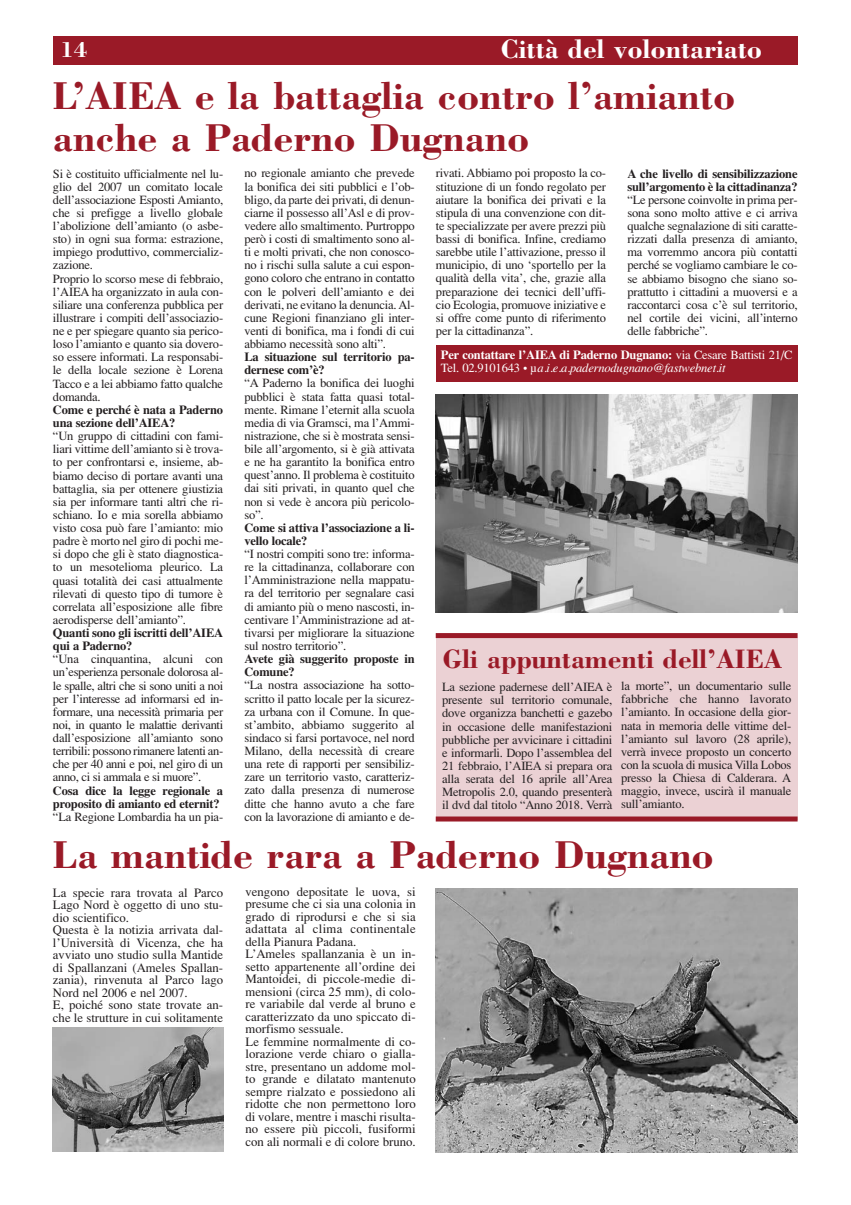
<style>
.page{position:relative;width:851px;height:1205px;background:#fff}
.page>*{position:absolute;margin:0;border:0;box-sizing:border-box;transform-origin:0 0}
.t1{font:700 40px/42.5px "Bodoni";color:#9a1a27}
.t2{font:700 27.5px "Bodoni";color:#9a1a27}
.t3{font:700 27.5px "Bodoni";color:#fff}
.t4{font:700 22.5px "Bodoni";color:#fff}
.t5{font:12.75px/12.5px "Times";color:#231f20}
.t6{font:12.5px/13.1px "Times";letter-spacing:-.015em;color:#231f20;text-align:justify}
.t7{font:700 12.5px/13.1px "Times";letter-spacing:-.015em;color:#231f20}
.t8{font:12.5px/13.1px "Times";color:#fff}
.s1{font-weight:700}
.s2{font-style:italic}
</style>
<div class="page">
<img style="left:436px;top:888px;width:361px;height:264px">
<img style="left:53px;top:1027px;width:170px;height:125px">
<div style="left:53px;top:36px;width:744px;height:28px;background:#9a1a27"></div>
<img style="left:436px;top:394px;width:361px;height:218px">
<div style="left:436px;top:638px;width:361px;height:182px;background:#ebd1d4"></div>
<div style="left:435px;top:816px;width:362px;height:5px;background:#9a1a27"></div>
<div style="left:435px;top:633px;width:362px;height:5px;background:#9a1a27"></div>
<div style="left:436px;top:345px;width:361px;height:37px;background:#9a1a27"></div>
<h3 class="t4" style="left:60px;top:40px;width:29px">14</h3>
<h2 class="t3" style="left:500px;top:37px;width:263px">Città del volontariato</h2>
<h1 class="t1" style="left:53px;top:77px;width:683px">L’AIEA e la battaglia contro l’amianto anche a Paderno Dugnano</h1>
<p class="t6" style="left:53px;top:168px;width:172px;text-align:left">Si è costituito ufficialmente nel lu&shy;glio del 2007 un comitato locale dell’associazione Esposti Amianto, che si prefigge a livello globale l’abolizione dell’amianto (o asbe&shy;sto) in ogni sua forma: estrazione, impiego produttivo, commercializ&shy;zazione.<br>Proprio lo scorso mese di febbraio, l’AIEA ha organizzato in aula con&shy;siliare una conferenza pubblica per illustrare i compiti dell’associazio&shy;ne e per spiegare quanto sia perico&shy;loso l’amianto e quanto sia dovero&shy;so essere informati. La responsabi&shy;le della locale sezione è Lorena<br>Tacco e a lei abbiamo fatto qualche domanda.</p>
<p class="t7" style="left:53px;top:404px;width:172px">Come e perché è nata a Paderno una sezione dell’AIEA?</p>
<p class="t6" style="left:53px;top:430px;width:172px">“Un gruppo di cittadini con fami&shy;liari vittime dell’amianto si è trova&shy;to per confrontarsi e, insieme, ab&shy;biamo deciso di portare avanti una battaglia, sia per ottenere giustizia sia per informare tanti altri che ri&shy;schiano. Io e mia sorella abbiamo visto cosa può fare l’amianto: mio padre è morto nel giro di pochi me&shy;si dopo che gli è stato diagnostica&shy;to un mesotelioma pleurico. La quasi totalità dei casi attualmente rilevati di questo tipo di tumore è correlata all’esposizione alle fibre aerodisperse dell’amianto”.</p>
<p class="t7" style="left:53px;top:627px;width:172px">Quanti sono gli iscritti dell’AIEA qui a Paderno?</p>
<p class="t6" style="left:53px;top:654px;width:172px">“Una cinquantina, alcuni con un’esperienza personale dolorosa al&shy;le spalle, altri che si sono uniti a noi per l’interesse ad informarsi ed in&shy;formare, una necessità primaria per noi, in quanto le malattie derivanti dall’esposizione all’amianto sono terribili: possono rimanere latenti an&shy;che per 40 anni e poi, nel giro di un anno, ci si ammala e si muore”.</p>
<p class="t7" style="left:53px;top:785px;width:172px">Cosa dice la legge regionale a proposito di amianto ed eternit?</p>
<p class="t6" style="left:53px;top:811px;width:172px">“La Regione Lombardia ha un pia-</p>
<p class="t6" style="left:436px;top:168px;width:172px">rivati. Abbiamo poi proposto la co&shy;stituzione di un fondo regolato per aiutare la bonifica dei privati e la stipula di una convenzione con dit&shy;te specializzate per avere prezzi più bassi di bonifica. Infine, crediamo sarebbe utile l’attivazione, presso il municipio, di uno ‘sportello per la qualità della vita’, che, grazie alla preparazione dei tecnici dell’uffi&shy;cio Ecologia, promuove iniziative e si offre come punto di riferimento per la cittadinanza”.</p>
<p class="t7" style="left:627px;top:168px;width:172px">A che livello di sensibilizzazione sull’argomento è la cittadinanza?</p>
<p class="t6" style="left:244px;top:168px;width:172px">no regionale amianto che prevede la bonifica dei siti pubblici e l’ob&shy;bligo, da parte dei privati, di denun&shy;ciarne il possesso all’Asl e di prov&shy;vedere allo smaltimento. Purtroppo però i costi di smaltimento sono al&shy;ti e molti privati, che non conosco&shy;no i rischi sulla salute a cui espon&shy;gono coloro che entrano in contatto con le polveri dell’amianto e dei derivati, ne evitano la denuncia. Al&shy;cune Regioni finanziano gli inter&shy;venti di bonifica, ma i fondi di cui abbiamo necessità sono alti”.</p>
<p class="t7" style="left:244px;top:352px;width:172px">La situazione sul territorio pa&shy;dernese com’è?</p>
<p class="t6" style="left:244px;top:378px;width:172px">“A Paderno la bonifica dei luoghi pubblici è stata fatta quasi total&shy;mente. Rimane l’eternit alla scuola media di via Gramsci, ma l’Ammi&shy;nistrazione, che si è mostrata sensi&shy;bile all’argomento, si è già attivata e ne ha garantito la bonifica entro quest’anno. Il problema è costituito dai siti privati, in quanto quel che non si vede è ancora più pericolo&shy;so”.</p>
<p class="t7" style="left:244px;top:522px;width:172px">Come si attiva l’associazione a li&shy;vello locale?</p>
<p class="t6" style="left:244px;top:548px;width:172px">“I nostri compiti sono tre: informa&shy;re la cittadinanza, collaborare con l’Amministrazione nella mappatu&shy;ra del territorio per segnalare casi di amianto più o meno nascosti, in&shy;centivare l’Amministrazione ad at&shy;tivarsi per migliorare la situazione sul nostro territorio”.</p>
<p class="t7" style="left:244px;top:653px;width:172px">Avete già suggerito proposte in<br>Comune?</p>
<p class="t6" style="left:244px;top:680px;width:172px">“La nostra associazione ha sotto&shy;scritto il patto locale per la sicurez&shy;za urbana con il Comune. In que&shy;st’ambito, abbiamo suggerito al sindaco si farsi portavoce, nel nord Milano, della necessità di creare una rete di rapporti per sensibiliz&shy;zare un territorio vasto, caratteriz&shy;zato dalla presenza di numerose ditte che hanno avuto a che fare con la lavorazione di amianto e de-</p>
<p class="t6" style="left:627px;top:194px;width:172px">“Le persone coinvolte in prima per&shy;sona sono molto attive e ci arriva qualche segnalazione di siti caratte&shy;rizzati dalla presenza di amianto, ma vorremmo ancora più contatti perché se vogliamo cambiare le co&shy;se abbiamo bisogno che siano so&shy;prattutto i cittadini a muoversi e a raccontarci cosa c’è sul territorio, nel cortile dei vicini, all’interno delle fabbriche”.</p>
<p class="t8" style="left:441px;top:349px;width:353px"><span class="s1">Per contattare l’AIEA di Paderno Dugnano:</span> via Cesare Battisti 21/C<br>Tel. 02.9101643 • µ<span class="s2">a.i.e.a.padernodugnano@fastwebnet.it</span></p>
<h2 class="t2" style="left:442px;top:647px;width:341px">Gli appuntamenti dell’AIEA</h2>
<p class="t6" style="left:442px;top:681px;width:172px">La sezione padernese dell’AIEA è presente sul territorio comunale, dove organizza banchetti e gazebo in occasione delle manifestazioni pubbliche per avvicinare i cittadini e informarli. Dopo l’assemblea del 21 febbraio, l’AIEA si prepara ora alla serata del 16 aprile all’Area Metropolis 2.0, quando presenterà il dvd dal titolo “Anno 2018. Verrà</p>
<p class="t6" style="left:621px;top:680px;width:172px">la morte”, un documentario sulle fabbriche che hanno lavorato l’amianto. In occasione della gior&shy;nata in memoria delle vittime del&shy;l’amianto sul lavoro (28 aprile), verrà invece proposto un concerto con la scuola di musica Villa Lobos presso la Chiesa di Calderara. A maggio, invece, uscirà il manuale sull’amianto.</p>
<h1 class="t1" style="left:53px;top:837px;width:662px">La mantide rara a Paderno Dugnano</h1>
<p class="t5" style="left:53px;top:887px;width:172px">La specie rara trovata al Parco<br>Lago Nord è oggetto di uno stu&shy;dio scientifico.<br>Questa è la notizia arrivata dal&shy;l’Università di Vicenza, che ha avviato uno studio sulla Mantide di Spallanzani (Ameles Spallan&shy;zania), rinvenuta al Parco lago<br>Nord nel 2006 e nel 2007.<br>E, poiché sono state trovate an&shy;che le strutture in cui solitamente</p>
<p class="t5" style="left:245px;top:886px;width:172px">vengono depositate le uova, si presume che ci sia una colonia in grado di riprodursi e che si sia adattata al clima continentale della Pianura Padana.<br>L’Ameles spallanzania è un in&shy;setto appartenente all’ordine dei<br>Mantoidei, di piccole-medie di&shy;mensioni (circa 25 mm), di colo&shy;re variabile dal verde al bruno e caratterizzato da uno spiccato di&shy;morfismo sessuale.<br>Le femmine normalmente di co&shy;lorazione verde chiaro o gialla&shy;stre, presentano un addome mol&shy;to grande e dilatato mantenuto sempre rialzato e possiedono ali ridotte che non permettono loro di volare, mentre i maschi risulta&shy;no essere più piccoli, fusiformi con ali normali e di colore bruno.</p>
</div>
